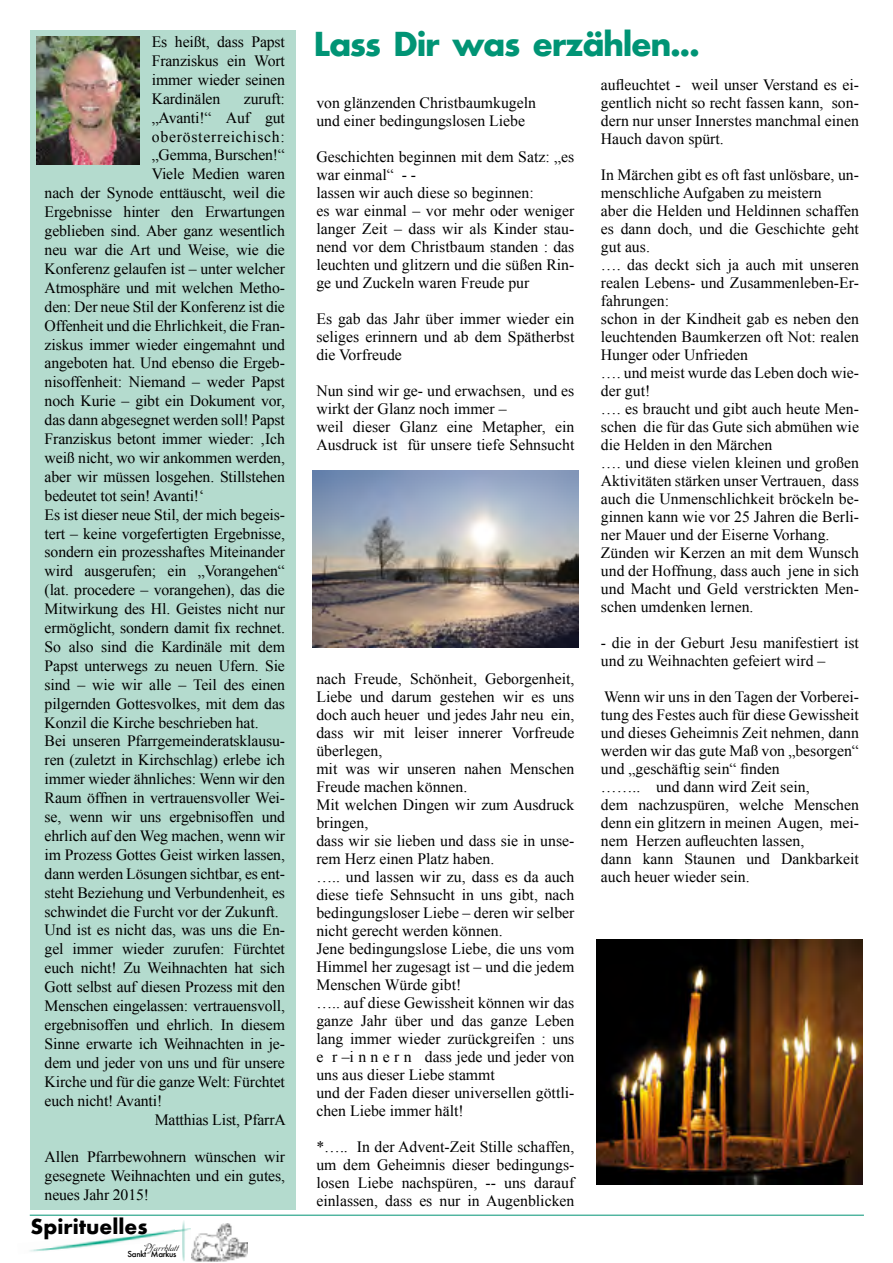
<style>
.page{position:relative;width:893px;height:1263px;background:#fff}
.page>*{position:absolute;margin:0;border:0;box-sizing:border-box;transform-origin:0 0}
.t1{font:700 36px "Futura";letter-spacing:-.04em;color:#009475}
.t2{font:700 22.5px "Futura";color:#000}
.t3{font:15.75px/18px "Times New Roman";color:#000}
.t4{font:15.75px "Times New Roman";letter-spacing:.045em;color:#000}
.t5{font:10.5px "Dobkin Script";color:#000}
.t6{font:9px "Futura";letter-spacing:-.03em;color:#000}
</style>
<div class="page">
<hr style="left:30px;top:1215px;width:834px;height:1px;background:#009475">
<img style="left:30px;top:1228px;width:161px;height:24px">
<hr style="left:183px;top:1220px;width:2px;height:41px;background:#009475;border-radius:50%">
<div style="left:182px;top:1219px;width:3px;height:43px;border:2px solid #009475;border-radius:50%"></div>
<div style="left:30px;top:30px;width:266px;height:1179px;background:#b4dbce"></div>
<img style="left:36px;top:36px;width:103px;height:128px">
<img style="left:191px;top:1223px;width:57px;height:38px">
<img style="left:312px;top:470px;width:266px;height:178px">
<img style="left:597px;top:940px;width:265px;height:244px">
<p class="t3" style="left:152px;top:32px;width:135px;line-height:18.9px;text-align:justify">Es heißt, dass Papst Franziskus ein Wort immer wieder seinen Kardinälen</p>
<p class="t3" style="left:244px;top:89px;width:43px">zuruft:</p>
<p class="t3" style="left:152px;top:108px;width:135px">„Avanti!“ Auf gut</p>
<p class="t4" style="left:152px;top:126px;width:135px">oberösterreichisch:</p>
<p class="t3" style="left:152px;top:146px;width:135px">„Gemma, Burschen!“</p>
<p class="t3" style="left:152px;top:165px;width:135px">Viele Medien waren</p>
<p class="t3" style="left:45px;top:184px;width:242px">nach der Synode enttäuscht, weil die</p>
<p class="t3" style="left:45px;top:203px;width:242px">Ergebnisse hinter den Erwartungen</p>
<p class="t3" style="left:45px;top:222px;width:242px">geblieben sind. Aber ganz wesentlich</p>
<p class="t3" style="left:45px;top:240px;width:242px">neu war die Art und Weise, wie die</p>
<p class="t3" style="left:45px;top:259px;width:242px">Konferenz gelaufen ist – unter welcher</p>
<p class="t3" style="left:45px;top:278px;width:242px">Atmosphäre und mit welchen Metho-</p>
<p class="t3" style="left:45px;top:297px;width:242px">den: Der neue Stil der Konferenz ist die</p>
<p class="t3" style="left:45px;top:316px;width:242px">Offenheit und die Ehrlichkeit, die Fran-</p>
<p class="t3" style="left:45px;top:335px;width:242px">ziskus immer wieder eingemahnt und</p>
<p class="t3" style="left:45px;top:354px;width:242px">angeboten hat. Und ebenso die Ergeb-</p>
<p class="t3" style="left:45px;top:373px;width:242px">nisoffenheit: Niemand – weder Papst</p>
<p class="t3" style="left:45px;top:392px;width:242px">noch Kurie – gibt ein Dokument vor,</p>
<p class="t3" style="left:45px;top:411px;width:242px">das dann abgesegnet werden soll! Papst</p>
<p class="t3" style="left:45px;top:429px;width:242px">Franziskus betont immer wieder: ‚Ich</p>
<p class="t3" style="left:45px;top:448px;width:242px">weiß nicht, wo wir ankommen werden,</p>
<p class="t3" style="left:45px;top:467px;width:242px">aber wir müssen losgehen. Stillstehen</p>
<p class="t3" style="left:45px;top:486px;width:161px">bedeutet tot sein! Avanti!‘</p>
<p class="t3" style="left:45px;top:505px;width:242px">Es ist dieser neue Stil, der mich begeis-</p>
<p class="t3" style="left:45px;top:524px;width:242px">tert – keine vorgefertigten Ergebnisse,</p>
<p class="t3" style="left:45px;top:543px;width:242px">sondern ein prozesshaftes Miteinander</p>
<p class="t3" style="left:45px;top:562px;width:242px">wird ausgerufen; ein „Vorangehen“</p>
<p class="t3" style="left:45px;top:581px;width:242px">(lat. procedere – vorangehen), das die</p>
<p class="t3" style="left:45px;top:600px;width:242px">Mitwirkung des Hl. Geistes nicht nur</p>
<p class="t3" style="left:45px;top:618px;width:242px">ermöglicht, sondern damit fix rechnet.</p>
<p class="t3" style="left:45px;top:637px;width:242px">So also sind die Kardinäle mit dem</p>
<p class="t3" style="left:45px;top:656px;width:242px">Papst unterwegs zu neuen Ufern. Sie</p>
<p class="t3" style="left:45px;top:675px;width:242px">sind – wie wir alle – Teil des einen</p>
<p class="t3" style="left:45px;top:694px;width:242px">pilgernden Gottesvolkes, mit dem das</p>
<p class="t3" style="left:45px;top:713px;width:215px">Konzil die Kirche beschrieben hat.</p>
<p class="t3" style="left:45px;top:732px;width:242px">Bei unseren Pfarrgemeinderatsklausu-</p>
<p class="t3" style="left:45px;top:751px;width:242px">ren (zuletzt in Kirchschlag) erlebe ich</p>
<p class="t3" style="left:45px;top:770px;width:242px">immer wieder ähnliches: Wenn wir den</p>
<p class="t3" style="left:45px;top:789px;width:242px">Raum öffnen in vertrauensvoller Wei-</p>
<p class="t3" style="left:45px;top:807px;width:242px">se, wenn wir uns ergebnisoffen und</p>
<p class="t3" style="left:45px;top:826px;width:242px">ehrlich auf den Weg machen, wenn wir</p>
<p class="t3" style="left:45px;top:845px;width:242px">im Prozess Gottes Geist wirken lassen,</p>
<p class="t3" style="left:45px;top:864px;width:242px">dann werden Lösungen sichtbar, es ent-</p>
<p class="t3" style="left:45px;top:883px;width:242px">steht Beziehung und Verbundenheit, es</p>
<p class="t3" style="left:45px;top:902px;width:236px">schwindet die Furcht vor der Zukunft.</p>
<p class="t3" style="left:45px;top:921px;width:242px">Und ist es nicht das, was uns die En-</p>
<p class="t3" style="left:45px;top:940px;width:242px">gel immer wieder zurufen: Fürchtet</p>
<p class="t3" style="left:45px;top:959px;width:242px">euch nicht! Zu Weihnachten hat sich</p>
<p class="t3" style="left:45px;top:978px;width:242px">Gott selbst auf diesen Prozess mit den</p>
<p class="t3" style="left:45px;top:996px;width:242px">Menschen eingelassen: vertrauensvoll,</p>
<p class="t3" style="left:45px;top:1015px;width:242px">ergebnisoffen und ehrlich. In diesem</p>
<p class="t3" style="left:45px;top:1034px;width:242px">Sinne erwarte ich Weihnachten in je-</p>
<p class="t3" style="left:45px;top:1053px;width:242px">dem und jeder von uns und für unsere</p>
<p class="t3" style="left:45px;top:1072px;width:242px">Kirche und für die ganze Welt: Fürchtet</p>
<p class="t3" style="left:45px;top:1091px;width:119px">euch nicht! Avanti!</p>
<p class="t3" style="left:155px;top:1110px;width:133px">Matthias List, PfarrA</p>
<p class="t3" style="left:45px;top:1147px;width:242px;line-height:18.9px;text-align:justify">Allen Pfarrbewohnern wünschen wir gesegnete Weihnachten und ein gutes, neues Jahr 2015!</p>
<h2 class="t2" style="left:31px;top:1213px;width:118px">Spirituelles</h2>
<p class="t5" style="left:144px;top:1242px;width:36px">Pfarrblatt</p>
<p class="t6" style="left:128px;top:1249px;width:50px">Sankt Markus</p>
<h1 class="t1" style="left:314px;top:23px;width:388px">Lass Dir was erzählen...</h1>
<p class="t3" style="left:316px;top:93px;width:221px">von glänzenden Christbaumkugeln und einer bedingungslosen Liebe</p>
<p class="t3" style="left:316px;top:147px;width:260px">Geschichten beginnen mit dem Satz: „es war einmal“ - -<br>lassen wir auch diese so beginnen:<br>es war einmal – vor mehr oder weniger langer Zeit – dass wir als Kinder stau&shy;nend vor dem Christbaum standen : das leuchten und glitzern und die süßen Rin&shy;ge und Zuckeln waren Freude pur</p>
<p class="t3" style="left:316px;top:310px;width:260px;text-align:justify">Es gab das Jahr über immer wieder ein seliges erinnern und ab dem Spätherbst die Vorfreude</p>
<p class="t3" style="left:316px;top:382px;width:260px">Nun sind wir ge- und erwachsen, und es wirkt der Glanz noch immer –<br>weil dieser Glanz eine Metapher, ein Ausdruck ist für unsere tiefe Sehnsucht</p>
<p class="t3" style="left:316px;top:670px;width:260px">nach Freude, Schönheit, Geborgenheit,<br>Liebe und darum gestehen wir es uns doch auch heuer und jedes Jahr neu ein, dass wir mit leiser innerer Vorfreude überlegen,<br>mit was wir unseren nahen Menschen<br>Freude machen können.<br>Mit welchen Dingen wir zum Ausdruck bringen,<br>dass wir sie lieben und dass sie in unse&shy;rem Herz einen Platz haben.<br>….. und lassen wir zu, dass es da auch diese tiefe Sehnsucht in uns gibt, nach bedingungsloser Liebe – deren wir selber nicht gerecht werden können.<br>Jene bedingungslose Liebe, die uns vom<br>Himmel her zugesagt ist – und die jedem<br>Menschen Würde gibt!<br>….. auf diese Gewissheit können wir das ganze Jahr über und das ganze Leben lang immer wieder zurückgreifen : uns e r –i n n e r n dass jede und jeder von uns aus dieser Liebe stammt<br>und der Faden dieser universellen göttli&shy;chen Liebe immer hält!</p>
<p class="t3" style="left:316px;top:1138px;width:260px;text-align:justify">*….. In der Advent-Zeit Stille schaffen, um dem Geheimnis dieser bedingungs&shy;losen Liebe nachspüren, -- uns darauf einlassen, dass es nur in Augenblicken</p>
<p class="t3" style="left:601px;top:76px;width:260px;text-align:justify">aufleuchtet - weil unser Verstand es ei&shy;gentlich nicht so recht fassen kann, son&shy;dern nur unser Innerstes manchmal einen Hauch davon spürt.</p>
<p class="t3" style="left:601px;top:166px;width:260px">In Märchen gibt es oft fast unlösbare, un&shy;menschliche Aufgaben zu meistern<br>aber die Helden und Heldinnen schaffen es dann doch, und die Geschichte geht gut aus.<br>…. das deckt sich ja auch mit unseren realen Lebens- und Zusammenleben-Er&shy;fahrungen:<br>schon in der Kindheit gab es neben den leuchtenden Baumkerzen oft Not: realen<br>Hunger oder Unfrieden<br>…. und meist wurde das Leben doch wie&shy;der gut!<br>…. es braucht und gibt auch heute Men&shy;schen die für das Gute sich abmühen wie die Helden in den Märchen<br>…. und diese vielen kleinen und großen<br>Aktivitäten stärken unser Vertrauen, dass auch die Unmenschlichkeit bröckeln be&shy;ginnen kann wie vor 25 Jahren die Berli&shy;ner Mauer und der Eiserne Vorhang.<br>Zünden wir Kerzen an mit dem Wunsch und der Hoffnung, dass auch jene in sich und Macht und Geld verstrickten Men&shy;schen umdenken lernen.</p>
<p class="t3" style="left:601px;top:634px;width:260px">- die in der Geburt Jesu manifestiert ist und zu Weihnachten gefeiert wird –</p>
<p class="t3" style="left:601px;top:688px;width:260px">Wenn wir uns in den Tagen der Vorberei&shy;tung des Festes auch für diese Gewissheit und dieses Geheimnis Zeit nehmen, dann werden wir das gute Maß von „besorgen“ und „geschäftig sein“ finden<br>…….. und dann wird Zeit sein,<br>dem nachzuspüren, welche Menschen denn ein glitzern in meinen Augen, mei&shy;nem Herzen aufleuchten lassen,<br>dann kann Staunen und Dankbarkeit auch heuer wieder sein.</p>
</div>
